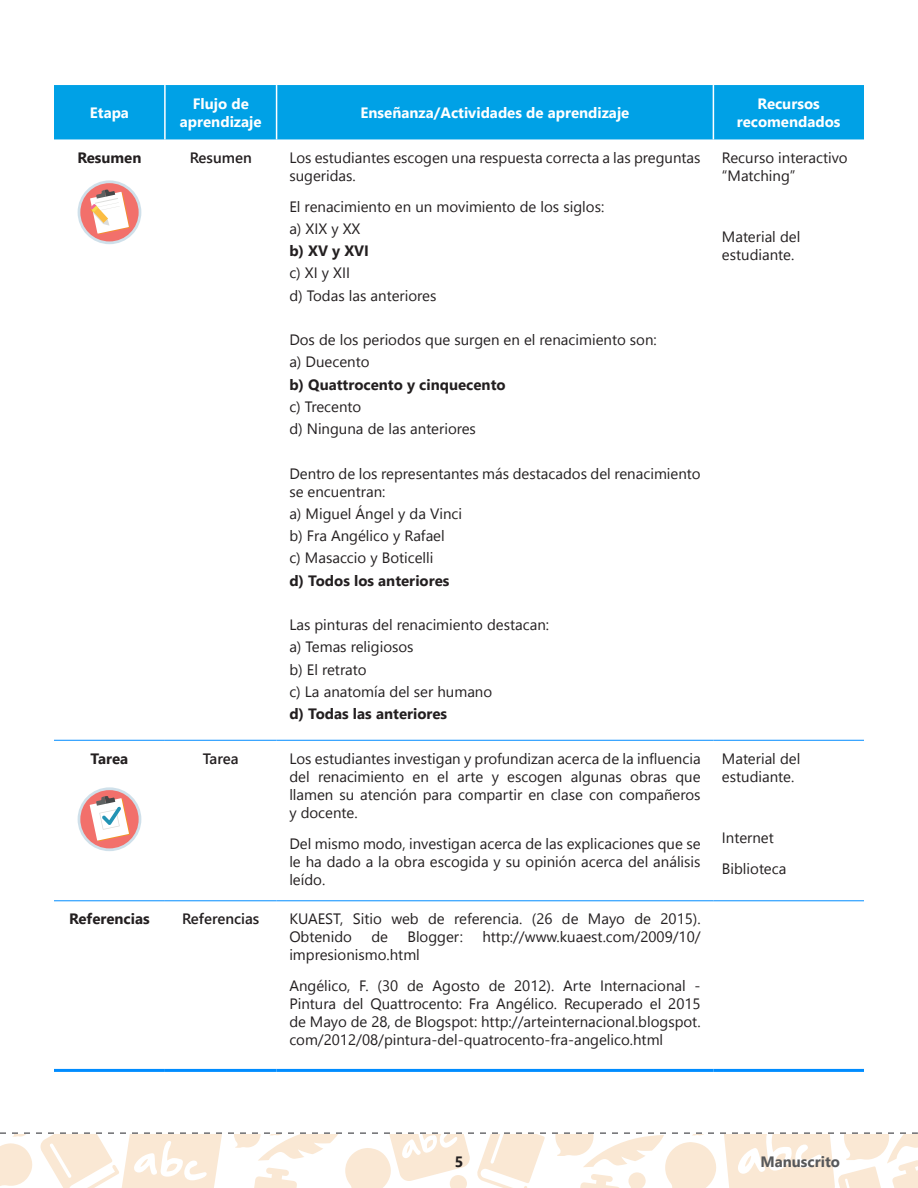
<style>
.page{position:relative;width:918px;height:1188px;background:#fff}
.page>*{position:absolute;margin:0;border:0;box-sizing:border-box;transform-origin:0 0}
.Tex_gen{font:15px/18px "Segoe UI";color:#231f20}
.Tex_gen-2{font:700 15px "Segoe UI";color:#231f20}
.Tex_gen-3{font:700 15px/18px "Segoe UI";color:#fff;text-align:center}
.Tex_gen-4{font:600 15px "Segoe UI";color:#231f20}
.t1{font:700 15px "Segoe UI";color:#57585a}
</style>
<div class="page">
<svg style="left:0;top:1132px;width:918px;height:56px"></svg>
<div style="left:54px;top:85px;width:810px;height:54px;background:#00a1e6"></div>
<hr style="left:164px;top:85px;width:2px;height:54px;background:#fff">
<hr style="left:276px;top:85px;width:1px;height:54px;background:#fff">
<hr style="left:713px;top:85px;width:1px;height:54px;background:#fff">
<hr style="left:54px;top:900px;width:111px;height:1px;background:#008cff">
<hr style="left:165px;top:900px;width:112px;height:1px;background:#008cff">
<hr style="left:277px;top:900px;width:436px;height:1px;background:#008cff">
<hr style="left:713px;top:900px;width:151px;height:1px;background:#008cff">
<hr style="left:54px;top:1069px;width:111px;height:3px;background:#008cff">
<hr style="left:165px;top:1069px;width:112px;height:3px;background:#008cff">
<hr style="left:277px;top:1069px;width:436px;height:3px;background:#008cff">
<hr style="left:713px;top:1069px;width:151px;height:3px;background:#008cff">
<hr style="left:54px;top:740px;width:111px;height:1px;background:#008cff">
<hr style="left:165px;top:740px;width:112px;height:1px;background:#008cff">
<hr style="left:277px;top:740px;width:436px;height:1px;background:#008cff">
<hr style="left:713px;top:740px;width:151px;height:1px;background:#008cff">
<svg style="left:78px;top:180px;width:63px;height:64px"></svg>
<div style="left:80px;top:183px;width:59px;height:58px;background:#f2706b;border-radius:50%"></div>
<svg style="left:90px;top:189px;width:40px;height:45px"></svg>
<svg style="left:78px;top:787px;width:63px;height:64px"></svg>
<div style="left:80px;top:790px;width:59px;height:58px;background:#f2706b;border-radius:50%"></div>
<svg style="left:90px;top:796px;width:40px;height:45px"></svg>
<p class="Tex_gen-3" style="left:90px;top:103px;width:41px">Etapa</p>
<p class="Tex_gen-3" style="left:180px;top:94px;width:83px">Flujo de aprendizaje</p>
<p class="Tex_gen-3" style="left:361px;top:103px;width:270px">Enseñanza/Actividades de aprendizaje</p>
<p class="Tex_gen-3" style="left:737px;top:94px;width:105px">Recursos recomendados</p>
<p class="Tex_gen-2" style="left:77px;top:145px;width:66px">Resumen</p>
<p class="Tex_gen-4" style="left:190px;top:145px;width:64px">Resumen</p>
<p class="Tex_gen" style="left:289px;top:148px;width:413px">Los estudiantes escogen una respuesta correcta a las preguntas sugeridas.</p>
<p class="Tex_gen" style="left:289px;top:197px;width:316px">El renacimiento en un movimiento de los siglos:</p>
<p class="Tex_gen" style="left:289px;top:219px;width:73px">a) XIX y XX</p>
<p class="Tex_gen-2" style="left:289px;top:239px;width:81px">b) XV y XVI</p>
<p class="Tex_gen" style="left:289px;top:264px;width:62px">c) XI y XII</p>
<p class="Tex_gen" style="left:289px;top:286px;width:149px">d) Todas las anteriores</p>
<p class="Tex_gen" style="left:289px;top:330px;width:369px">Dos de los periodos que surgen en el renacimiento son:</p>
<p class="Tex_gen" style="left:289px;top:353px;width:82px">a) Duecento</p>
<p class="Tex_gen-2" style="left:289px;top:372px;width:218px">b) Quattrocento y cinquecento</p>
<p class="Tex_gen" style="left:289px;top:397px;width:73px">c) Trecento</p>
<p class="Tex_gen" style="left:289px;top:419px;width:188px">d) Ninguna de las anteriores</p>
<p class="Tex_gen" style="left:289px;top:464px;width:413px">Dentro de los representantes más destacados del renacimiento se encuentran:</p>
<p class="Tex_gen" style="left:289px;top:504px;width:174px">a) Miguel Ángel y da Vinci</p>
<p class="Tex_gen" style="left:289px;top:526px;width:157px">b) Fra Angélico y Rafael</p>
<p class="Tex_gen" style="left:289px;top:549px;width:146px">c) Masaccio y Boticelli</p>
<p class="Tex_gen-2" style="left:289px;top:568px;width:162px">d) Todos los anteriores</p>
<p class="Tex_gen" style="left:289px;top:615px;width:261px">Las pinturas del renacimiento destacan:</p>
<p class="Tex_gen" style="left:289px;top:638px;width:126px">a) Temas religiosos</p>
<p class="Tex_gen" style="left:289px;top:660px;width:79px">b) El retrato</p>
<p class="Tex_gen" style="left:289px;top:682px;width:204px">c) La anatomía del ser humano</p>
<p class="Tex_gen-2" style="left:289px;top:702px;width:159px">d) Todas las anteriores</p>
<p class="Tex_gen" style="left:722px;top:148px;width:127px">Recurso interactivo “Matching”</p>
<p class="Tex_gen" style="left:722px;top:228px;width:80px">Material del estudiante.</p>
<p class="Tex_gen-2" style="left:91px;top:747px;width:39px">Tarea</p>
<p class="Tex_gen-4" style="left:203px;top:747px;width:37px">Tarea</p>
<p class="Tex_gen" style="left:289px;top:749px;width:413px;text-align:justify">Los estudiantes investigan y profundizan acerca de la influencia del renacimiento en el arte y escogen algunas obras que llamen su atención para compartir en clase con compañeros y docente.</p>
<p class="Tex_gen" style="left:289px;top:834px;width:413px;text-align:justify">Del mismo modo, investigan acerca de las explicaciones que se le ha dado a la obra escogida y su opinión acerca del análisis leído.</p>
<p class="Tex_gen-2" style="left:69px;top:907px;width:82px">Referencias</p>
<p class="Tex_gen-4" style="left:182px;top:907px;width:79px">Referencias</p>
<p class="Tex_gen" style="left:289px;top:910px;width:413px">KUAEST, Sitio web de referencia. (26 de Mayo de 2015).<br>Obtenido</p>
<p class="Tex_gen" style="left:371px;top:928px;width:18px">de</p>
<p class="Tex_gen" style="left:407px;top:928px;width:57px">Blogger:</p>
<p class="Tex_gen" style="left:482px;top:928px;width:220px">http://www.kuaest.com/2009/10/</p>
<p class="Tex_gen" style="left:289px;top:946px;width:132px">impresionismo.html</p>
<p class="Tex_gen" style="left:289px;top:977px;width:413px;text-align:justify">Angélico, F. (30 de Agosto de 2012). Arte Internacional - Pintura del Quattrocento: Fra Angélico. Recuperado el 2015 de Mayo de 28, de Blogspot: http://arteinternacional.blogspot. com/2012/08/pintura-del-quatrocento-fra-angelico.html</p>
<p class="Tex_gen" style="left:722px;top:749px;width:80px">Material del estudiante.</p>
<p class="Tex_gen" style="left:722px;top:829px;width:53px">Internet</p>
<p class="Tex_gen" style="left:722px;top:860px;width:66px">Biblioteca</p>
<p class="Tex_gen-2" style="left:455px;top:1150px;width:10px">5</p>
<p class="t1" style="left:760px;top:1149px;width:81px">Manuscrito</p>
</div>
